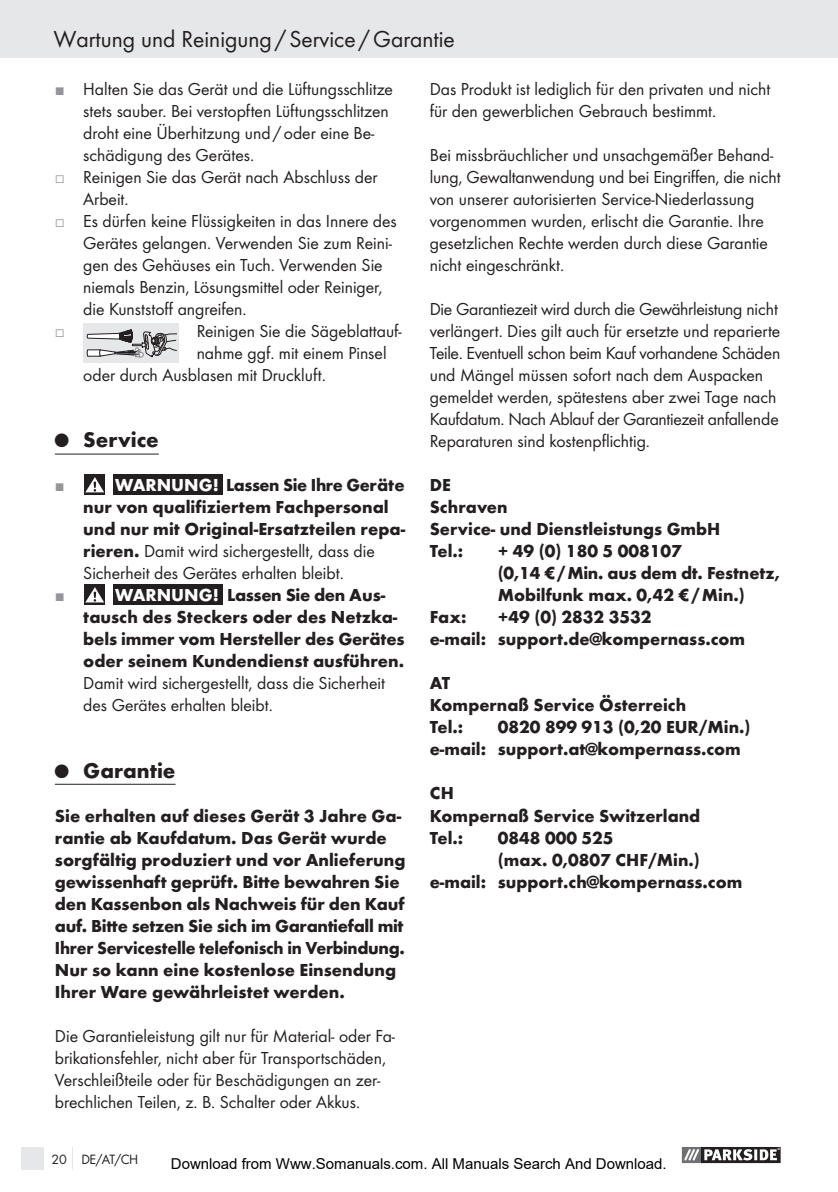
<style>
.page{position:relative;width:838px;height:1192px;background:#fff}
.page>*{position:absolute;margin:0;border:0;box-sizing:border-box;transform-origin:0 0}
.t1{font:24px "Futura Boo";color:#231f20}
.t2{font:700 22px "Futura";color:#231f20}
.t3{font:18px/22px "Futura Boo";color:#231f20}
.t4{font:700 18px/22px "Futura";color:#231f20}
.t5{font:15px "Arial";color:#000}
.t6{font:14px "Futura Boo";letter-spacing:-.03em;color:#231f20}
.s1{font-family:"European Pi Three";font-weight:400;font-size:14px}
.s2{color:#fff}
.s3{font-family:"Futura";font-weight:700}
</style>
<div class="page">
<div style="left:21px;top:1146px;width:23px;height:23px;background:#e6e7e8"></div>
<svg style="left:72px;top:1147px;width:1px;height:22px"></svg>
<svg style="left:681px;top:1147px;width:100px;height:16px"></svg>
<svg style="left:682px;top:1147px;width:99px;height:15px"></svg>
<div style="left:0;top:0;width:838px;height:58px;background:#e6e7e8"></div>
<hr style="left:55px;top:453px;width:104px;height:1px;background:#231f20">
<hr style="left:55px;top:783px;width:121px;height:1px;background:#231f20">
<div style="left:83px;top:323px;width:96px;height:40px;background:#e6e7e8"></div>
<svg style="left:86px;top:329px;width:91px;height:28px"></svg>
<svg style="left:84px;top:474px;width:21px;height:21px"></svg>
<svg style="left:85px;top:477px;width:19px;height:15px"></svg>
<div style="left:113px;top:474px;width:110px;height:21px;background:#231f20"></div>
<svg style="left:84px;top:584px;width:21px;height:21px"></svg>
<svg style="left:85px;top:587px;width:19px;height:15px"></svg>
<div style="left:113px;top:584px;width:110px;height:21px;background:#231f20"></div>
<h1 class="t1" style="left:54px;top:28px;width:403px">Wartung und Reinigung / Service / Garantie</h1>
<p class="t3" style="left:83px;top:79px;width:311px">Halten Sie das Gerät und die Lüftungsschlitze</p>
<p class="t3" style="left:83px;top:101px;width:307px">stets sauber. Bei verstopften Lüftungsschlitzen</p>
<p class="t3" style="left:83px;top:123px;width:293px">droht eine Überhitzung und / oder eine Be-</p>
<p class="t3" style="left:83px;top:145px;width:172px">schädigung des Gerätes.</p>
<p class="t3" style="left:83px;top:167px;width:296px">Reinigen Sie das Gerät nach Abschluss der</p>
<p class="t3" style="left:83px;top:189px;width:47px">Arbeit.</p>
<p class="t3" style="left:83px;top:211px;width:315px">Es dürfen keine Flüssigkeiten in das Innere des</p>
<p class="t3" style="left:83px;top:233px;width:310px">Gerätes gelangen. Verwenden Sie zum Reini-</p>
<p class="t3" style="left:83px;top:255px;width:301px">gen des Gehäuses ein Tuch. Verwenden Sie</p>
<p class="t3" style="left:83px;top:277px;width:301px">niemals Benzin, Lösungsmittel oder Reiniger,</p>
<p class="t3" style="left:83px;top:299px;width:165px">die Kunststoff angreifen.</p>
<p class="t3" style="left:197px;top:321px;width:207px">Reinigen Sie die Sägeblattauf-</p>
<p class="t3" style="left:197px;top:343px;width:191px">nahme ggf. mit einem Pinsel</p>
<p class="t3" style="left:83px;top:365px;width:244px">oder durch Ausblasen mit Druckluft.</p>
<p class="t2" style="left:55px;top:431px;width:105px"><span class="s1">-</span> Service</p>
<p class="t4" style="left:83px;top:476px;width:323px;text-indent:32px"><span class="s2">WARNUNG!</span> Lassen Sie Ihre Geräte nur von qualifiziertem Fachpersonal und nur mit Original-Ersatzteilen repa-</p>
<p class="t3" style="left:83px;top:541px;width:293px"><span class="s3">rieren.</span> Damit wird sichergestellt, dass die<br>Sicherheit des Gerätes erhalten bleibt.</p>
<p class="t4" style="left:83px;top:586px;width:323px;text-indent:32px"><span class="s2">WARNUNG!</span> Lassen Sie den Aus&shy;tausch des Steckers oder des Netzka&shy;bels immer vom Hersteller des Gerätes oder seinem Kundendienst ausführen.</p>
<p class="t3" style="left:83px;top:673px;width:303px">Damit wird sichergestellt, dass die Sicherheit des Gerätes erhalten bleibt.</p>
<p class="t2" style="left:55px;top:761px;width:122px"><span class="s1">-</span> Garantie</p>
<p class="t4" style="left:55px;top:806px;width:352px">Sie erhalten auf dieses Gerät 3 Jahre Ga&shy;rantie ab Kaufdatum. Das Gerät wurde sorgfältig produziert und vor Anlieferung gewissenhaft geprüft. Bitte bewahren Sie den Kassenbon als Nachweis für den Kauf auf. Bitte setzen Sie sich im Garantiefall mit Ihrer Servicestelle telefonisch in Verbindung.<br>Nur so kann eine kostenlose Einsendung Ihrer Ware gewährleistet werden.</p>
<p class="t3" style="left:55px;top:1025px;width:342px">Die Garantieleistung gilt nur für Material- oder Fa&shy;brikationsfehler, nicht aber für Transportschäden, Verschleißteile oder für Beschädigungen an zer&shy;brechlichen Teilen, z. B. Schalter oder Akkus.</p>
<p class="t3" style="left:430px;top:79px;width:342px">Das Produkt ist lediglich für den privaten und nicht für den gewerblichen Gebrauch bestimmt.</p>
<p class="t3" style="left:430px;top:145px;width:352px">Bei missbräuchlicher und unsachgemäßer Behand&shy;lung, Gewaltanwendung und bei Eingriffen, die nicht von unserer autorisierten Service-Niederlassung vorgenommen wurden, erlischt die Garantie. Ihre gesetzlichen Rechte werden durch diese Garantie nicht eingeschränkt.</p>
<p class="t3" style="left:430px;top:299px;width:352px">Die Garantiezeit wird durch die Gewährleistung nicht verlängert. Dies gilt auch für ersetzte und reparierte Teile. Eventuell schon beim Kauf vorhandene Schäden und Mängel müssen sofort nach dem Auspacken gemeldet werden, spätestens aber zwei Tage nach Kaufdatum. Nach Ablauf der Garantiezeit anfallende Reparaturen sind kostenpflichtig.</p>
<p class="t4" style="left:430px;top:476px;width:292px">DE<br>Schraven<br>Service- und Dienstleistungs GmbH<br>Tel.:</p>
<p class="t4" style="left:498px;top:542px;width:284px">+ 49 (0) 180 5 008107<br>(0,14 € / Min. aus dem dt. Festnetz,<br>Mobilfunk max. 0,42 € / Min.)</p>
<p class="t4" style="left:430px;top:608px;width:317px;text-indent:68px">+49 (0) 2832 3532<br>e-mail: support.de@kompernass.com</p>
<p class="t4" style="left:430px;top:674px;width:258px">AT<br>Kompernaß Service Österreich<br>Tel.:</p>
<p class="t4" style="left:430px;top:608px;width:38px">Fax:</p>
<p class="t4" style="left:430px;top:718px;width:322px;text-indent:68px">0820 899 913 (0,20 EUR/Min.) e-mail: support.at@kompernass.com</p>
<p class="t4" style="left:430px;top:784px;width:272px">CH<br>Kompernaß Service Switzerland<br>Tel.:</p>
<p class="t4" style="left:498px;top:828px;width:117px">0848 000 525</p>
<p class="t4" style="left:498px;top:850px;width:204px">(max. 0,0807 CHF/Min.)</p>
<p class="t4" style="left:430px;top:872px;width:314px">e-mail: support.ch@kompernass.com</p>
<p class="t6" style="left:51px;top:1152px;width:88px">20 DE/AT/CH</p>
<p class="t5" style="left:171px;top:1155px;width:497px">Download from Www.Somanuals.com. All Manuals Search And Download.</p>
</div>
